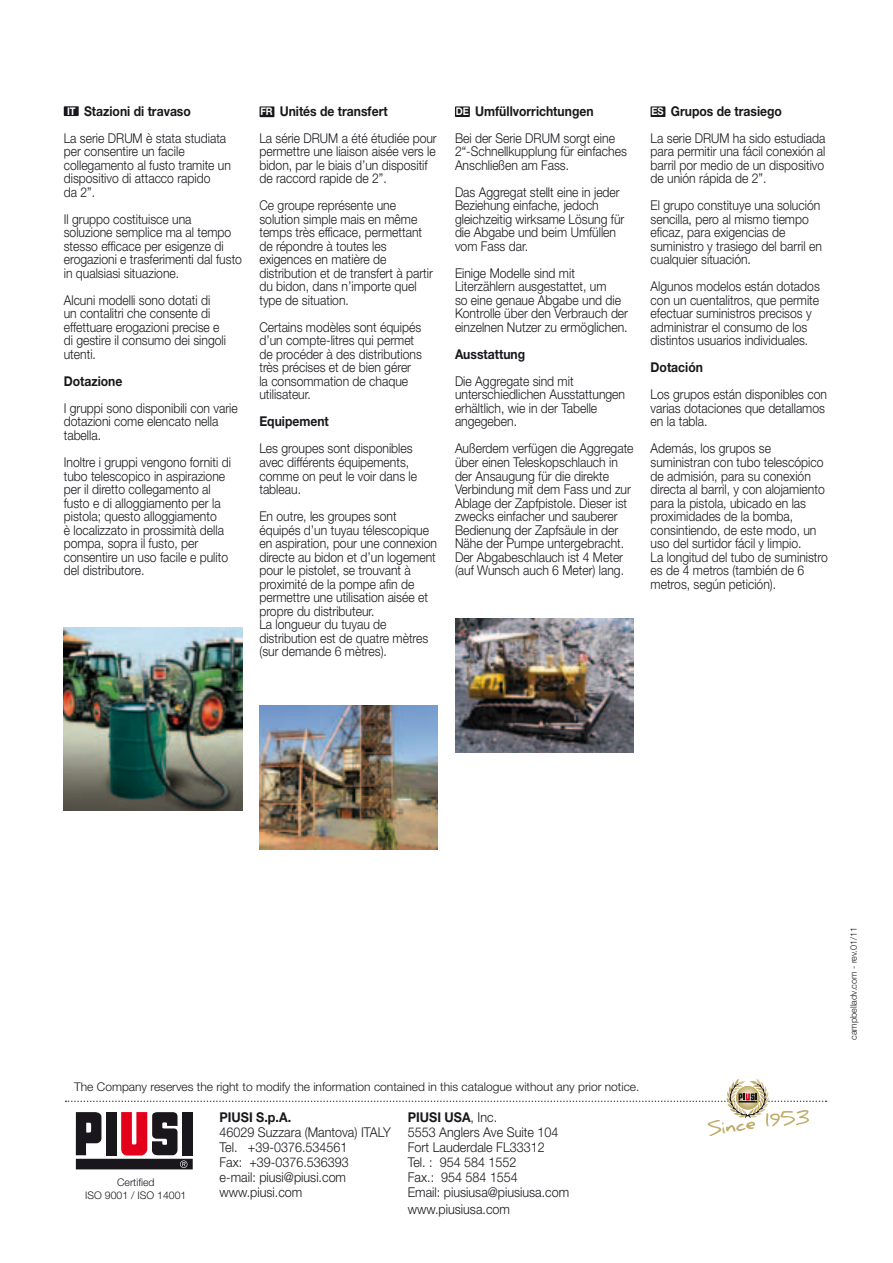
<style>
.page{position:relative;width:893px;height:1263px;background:#fff}
.page>*{position:absolute;margin:0;border:0;box-sizing:border-box;transform-origin:0 0}
.t1{font:300 13.5px/13.5px "Helvetica Neue LT Std";color:#1a171c;scale:.9 1}
.t2{font:300 13.5px/15px "Helvetica Neue LT Std";color:#1a171c;scale:.93 1}
.t3{font:700 13.5px "Helvetica Neue LT Std";color:#1a171c;scale:.9 1}
.t4{font:700 13.5px "Helvetica Neue LT Std";color:#1a171c;scale:.93 1}
.t5{font:300 12px "Helvetica Neue LT Std";color:#1a171c}
.t6{font:300 10.5px/13.5px "Helvetica Neue LT Std";color:#1a171c;text-align:center}
.t7{font:700 10.5px "Helvetica Neue LT Std";color:#fff;scale:.9 1}
.t8{font:300 9px "Helvetica Neue LT Std";color:#1a171c}
.s1{font-weight:700}
</style>
<div class="page">
<div style="left:64px;top:106px;width:15px;height:10px;background:#1a171c"></div>
<div style="left:260px;top:106px;width:14px;height:11px;background:#1a171c"></div>
<div style="left:455px;top:106px;width:15px;height:11px;background:#1a171c"></div>
<div style="left:650px;top:106px;width:15px;height:11px;background:#1a171c"></div>
<svg style="left:75px;top:1169px;width:118px;height:1px"></svg>
<svg style="left:66px;top:1079px;width:761px;height:90px"></svg>
<div style="left:182px;top:1112px;width:11px;height:43px;background:#1a171c"></div>
<img style="left:64px;top:628px;width:178px;height:182px">
<img style="left:455px;top:619px;width:179px;height:134px">
<img style="left:259px;top:705px;width:178px;height:144px">
<p class="t3" style="left:84px;top:103px;width:120px">Stazioni di travaso</p>
<p class="t1" style="left:64px;top:131px;width:187px">La serie DRUM è stata studiata per consentire un facile collegamento al fusto tramite un dispositivo di attacco rapido<br>da 2”.</p>
<p class="t1" style="left:64px;top:212px;width:200px">Il gruppo costituisce una soluzione semplice ma al tempo stesso efficace per esigenze di erogazioni e trasferimenti dal fusto in qualsiasi situazione.</p>
<p class="t1" style="left:64px;top:293px;width:182px">Alcuni modelli sono dotati di un contalitri che consente di effettuare erogazioni precise e di gestire il consumo dei singoli utenti.</p>
<p class="t3" style="left:64px;top:373px;width:67px">Dotazione</p>
<p class="t1" style="left:64px;top:401px;width:195px">I gruppi sono disponibili con varie dotazioni come elencato nella tabella.</p>
<p class="t1" style="left:64px;top:455px;width:187px">Inoltre i gruppi vengono forniti di tubo telescopico in aspirazione per il diretto collegamento al fusto e di alloggiamento per la pistola; questo alloggiamento<br>è localizzato in prossimità della pompa, sopra il fusto, per consentire un uso facile e pulito del distributore.</p>
<p class="t3" style="left:671px;top:103px;width:125px">Grupos de trasiego</p>
<p class="t1" style="left:651px;top:131px;width:196px;text-align:justify">La serie DRUM ha sido estudiada para permitir una fácil conexión al barril por medio de un dispositivo de unión rápida de 2”.</p>
<p class="t1" style="left:651px;top:199px;width:192px">El grupo constituye una solución sencilla, pero al mismo tiempo eficaz, para exigencias de suministro y trasiego del barril en cualquier situación.</p>
<p class="t1" style="left:651px;top:280px;width:190px">Algunos modelos están dotados con un cuentalitros, que permite efectuar suministros precisos y administrar el consumo de los distintos usuarios individuales.</p>
<p class="t3" style="left:651px;top:359px;width:60px">Dotación</p>
<p class="t1" style="left:651px;top:388px;width:198px">Los grupos están disponibles con varias dotaciones que detallamos en la tabla.</p>
<p class="t1" style="left:651px;top:442px;width:199px">Además, los grupos se suministran con tubo telescópico de admisión, para su conexión directa al barril, y con alojamiento para la pistola, ubicado en las proximidades de la bomba, consintiendo, de este modo, un uso del surtidor fácil y limpio.<br>La longitud del tubo de suministro es de 4 metros (también de 6 metros, según petición).</p>
<p class="t3" style="left:280px;top:103px;width:122px">Unités de transfert</p>
<p class="t1" style="left:259px;top:131px;width:199px">La série DRUM a été étudiée pour permettre une liaison aisée vers le bidon, par le biais d’un dispositif de raccord rapide de 2”.</p>
<p class="t1" style="left:259px;top:199px;width:194px">Ce groupe représente une solution simple mais en même temps très efficace, permettant de répondre à toutes les exigences en matière de distribution et de transfert à partir du bidon, dans n’importe quel type de situation.</p>
<p class="t1" style="left:259px;top:320px;width:182px">Certains modèles sont équipés d’un compte-litres qui permet de procéder à des distributions très précises et de bien gérer la consommation de chaque utilisateur.</p>
<p class="t3" style="left:259px;top:413px;width:79px">Equipement</p>
<p class="t1" style="left:259px;top:442px;width:177px">Les groupes sont disponibles avec différents équipements, comme on peut le voir dans le tableau.</p>
<p class="t1" style="left:259px;top:509px;width:199px">En outre, les groupes sont équipés d’un tuyau télescopique en aspiration, pour une connexion directe au bidon et d’un logement pour le pistolet, se trouvant à proximité de la pompe afin de permettre une utilisation aisée et propre du distributeur.<br>La longueur du tuyau de distribution est de quatre mètres (sur demande 6 mètres).</p>
<p class="t3" style="left:475px;top:103px;width:133px">Umfüllvorrichtungen</p>
<p class="t1" style="left:455px;top:131px;width:193px">Bei der Serie DRUM sorgt eine<br>2“-Schnellkupplung für einfaches<br>Anschließen am Fass.</p>
<p class="t1" style="left:455px;top:185px;width:190px">Das Aggregat stellt eine in jeder<br>Beziehung einfache, jedoch gleichzeitig wirksame Lösung für die Abgabe und beim Umfüllen vom Fass dar.</p>
<p class="t1" style="left:455px;top:266px;width:194px">Einige Modelle sind mit<br>Literzählern ausgestattet, um<br>so eine genaue Abgabe und die<br>Kontrolle über den Verbrauch der einzelnen Nutzer zu ermöglichen.</p>
<p class="t3" style="left:455px;top:346px;width:80px">Ausstattung</p>
<p class="t1" style="left:455px;top:374px;width:191px">Die Aggregate sind mit unterschiedlichen Ausstattungen erhältlich, wie in der Tabelle angegeben.</p>
<p class="t1" style="left:455px;top:442px;width:200px">Außerdem verfügen die Aggregate über einen Teleskopschlauch in der Ansaugung für die direkte<br>Verbindung mit dem Fass und zur<br>Ablage der Zapfpistole. Dieser ist zwecks einfacher und sauberer<br>Bedienung der Zapfsäule in der<br>Nähe der Pumpe untergebracht.<br>Der Abgabeschlauch ist 4 Meter (auf Wunsch auch 6 Meter) lang.</p>
<p class="t7" style="left:67px;top:105px;width:11px">IT</p>
<p class="t7" style="left:260px;top:105px;width:15px">FR</p>
<p class="t7" style="left:456px;top:105px;width:16px">DE</p>
<p class="t7" style="left:651px;top:105px;width:15px">ES</p>
<p class="t5" style="left:74px;top:1080px;width:567px">The Company reserves the right to modify the information contained in this catalogue without any prior notice.</p>
<p class="t6" style="left:85px;top:1175px;width:103px">Certified<br>ISO 9001 / ISO 14001</p>
<p class="t4" style="left:220px;top:1109px;width:79px">PIUSI S.p.A.</p>
<p class="t2" style="left:220px;top:1125px;width:186px">46029 Suzzara (Mantova) ITALY<br>Tel. +39-0376.534561<br>Fax: +39-0376.536393<br>e-mail: piusi@piusi.com www.piusi.com</p>
<p class="t2" style="left:408px;top:1110px;width:175px"><span class="s1">PIUSI USA</span>, Inc.<br>5553 Anglers Ave Suite 104<br>Fort Lauderdale FL33312<br>Tel. : 954 584 1552<br>Fax.: 954 584 1554<br>Email: piusiusa@piusiusa.com</p>
<p class="t2" style="left:408px;top:1201px;width:111px">www.piusiusa.com</p>
<p class="t8" style="left:848px;top:1040px;width:114px;rotate:-90deg">campbelladv.com - rev.01/11</p>
</div>
